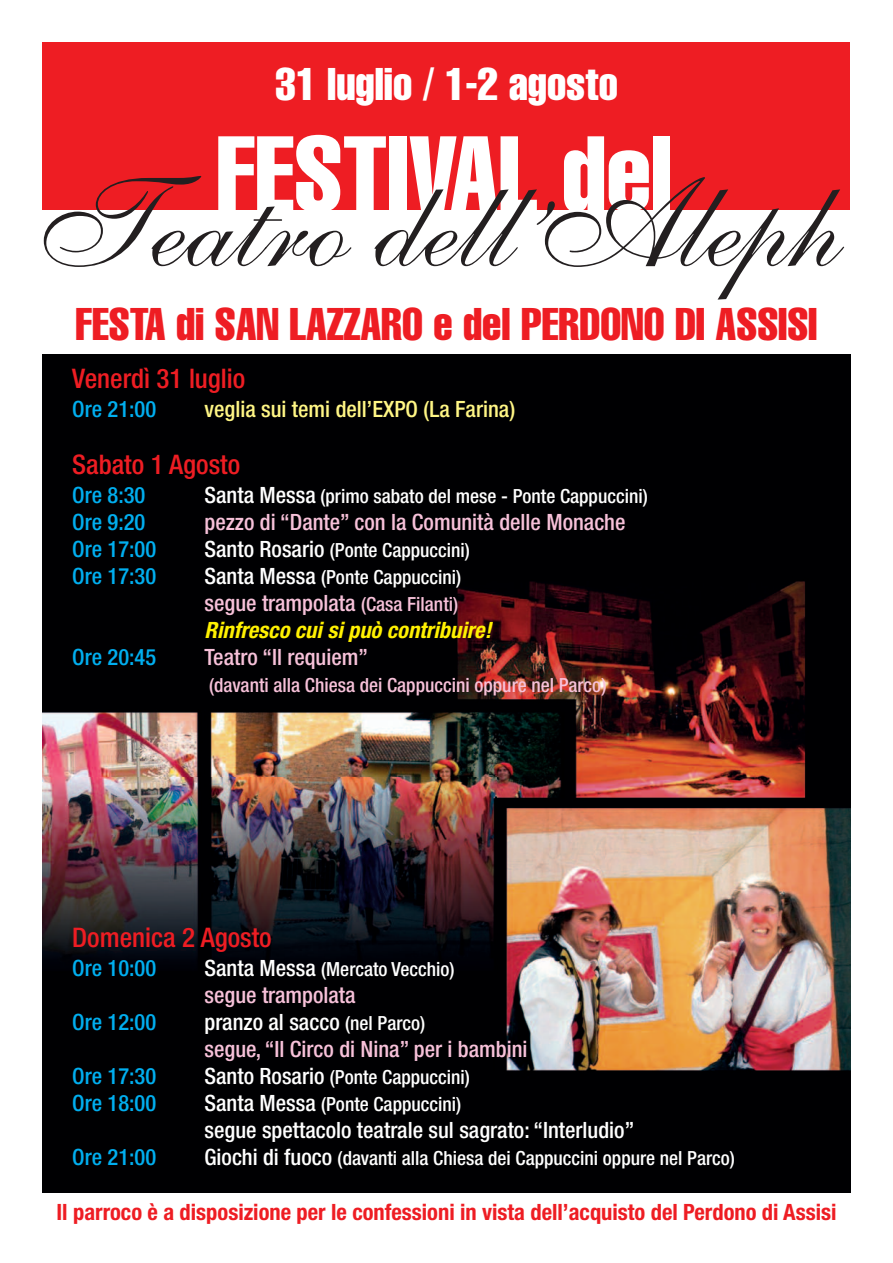
<style>
.page{position:relative;width:893px;height:1263px;background:#fff}
.page>*{position:absolute;margin:0;border:0;box-sizing:border-box;transform-origin:0 0}
.t1{font:127.5px "Shelley Allegro Script";color:#231f20}
.t2{font:extra-condensed 105px "Helvetica";color:#fff}
.t3{font:extra-condensed 45px "Helvetica";color:#ee1d23}
.t4{font:extra-condensed 45px "Helvetica";color:#fff}
.t5{font:500 condensed 27px "Helvetica Neue";color:#ee1d23}
.t6{font:500 condensed 22.5px/27px "Helvetica Neue";color:#f7c1d9}
.t7{font:500 condensed 22.5px "Helvetica Neue";color:#00aeef}
.t8{font:700 condensed 22.5px "Helvetica Neue";color:#ee1d23}
.t9{font:italic 700 condensed 22.5px/27px "Helvetica Neue";color:#fff101}
.t10{font:500 condensed 22.5px "Helvetica Neue";color:#fff}
.t11{font:500 condensed 22.5px "Helvetica Neue";color:#fff685}
.t12{font:500 condensed 19.5px "Helvetica Neue";color:#fff}
.t13{font:500 condensed 19.5px "Helvetica Neue";color:#f7c1d9}
.s1{font-family:"Shelley Allegro Script";font-stretch:normal;font-size:127.5px;color:#231f20}
.s2{font-size:22.5px}
.s3{font-weight:500;font-style:normal;color:#f7c1d9}
.s4{font-weight:500;font-style:normal;font-size:19.5px;color:#f7c1d9}
.s5{color:#fff}
.s6{font-size:19.5px;color:#fff}
</style>
<div class="page">
<div style="left:43px;top:43px;width:807px;height:167px;background:#ee1d23"></div>
<img style="left:43px;top:355px;width:807px;height:837px">
<img style="left:43px;top:778px;width:454px;height:201px">
<h3 class="t4" style="left:275px;top:68px;width:344px">31 luglio / 1-2 agosto</h3>
<h2 class="t2" style="left:24px;top:136px;width:650px"><span class="s1">T</span> FESTIVAL del</h2>
<h1 class="t1" style="left:130px;top:178px;width:692px">eatro dell’Aleph</h1>
<h3 class="t3" style="left:76px;top:307px;width:743px">FESTA di SAN LAZZARO e del PERDONO DI ASSISI</h3>
<h3 class="t5" style="left:72px;top:368px;width:175px">Venerdì 31 luglio</h3>
<p class="t7" style="left:72px;top:401px;width:85px">Ore 21:00</p>
<p class="t11" style="left:205px;top:401px;width:312px">veglia sui temi dell’EXPO (La Farina)</p>
<h3 class="t5" style="left:72px;top:455px;width:169px">Sabato 1 Agosto</h3>
<p class="t7" style="left:72px;top:487px;width:75px">Ore 8:30</p>
<p class="t12" style="left:205px;top:489px;width:445px"><span class="s2">Santa Messa</span> (primo sabato del mese - Ponte Cappuccini)</p>
<p class="t7" style="left:72px;top:514px;width:75px">Ore 9:20</p>
<p class="t6" style="left:205px;top:511px;width:422px">pezzo di “Dante” con la Comunità delle Monache</p>
<p class="t7" style="left:72px;top:541px;width:85px">Ore 17:00</p>
<p class="t12" style="left:205px;top:543px;width:267px"><span class="s2">Santo Rosario</span> (Ponte Cappuccini)</p>
<p class="t7" style="left:72px;top:568px;width:85px">Ore 17:30</p>
<p class="t12" style="left:205px;top:570px;width:258px"><span class="s2">Santa Messa</span> (Ponte Cappuccini)</p>
<p class="t9" style="left:205px;top:592px;width:288px"><span class="s3">segue trampolata</span> <span class="s4">(Casa Filanti)<br></span>Rinfresco cui si può contribuire!</p>
<p class="t7" style="left:72px;top:649px;width:85px">Ore 20:45</p>
<p class="t6" style="left:205px;top:646px;width:165px">Teatro “Il requiem”</p>
<p class="t13" style="left:209px;top:678px;width:399px">(davanti alla Chiesa dei Cappuccini oppure nel Parco)</p>
<h3 class="t5" style="left:72px;top:928px;width:201px">Domenica 2 Agosto</h3>
<p class="t7" style="left:72px;top:960px;width:85px">Ore 10:00</p>
<p class="t12" style="left:205px;top:962px;width:251px"><span class="s2">Santa Messa</span> (Mercato Vecchio)</p>
<p class="t6" style="left:205px;top:984px;width:153px">segue trampolata</p>
<p class="t7" style="left:72px;top:1014px;width:85px">Ore 12:00</p>
<p class="t6" style="left:205px;top:1011px;width:324px"><span class="s5">pranzo al sacco</span> <span class="s6">(nel Parco)<br></span>segue, “Il Circo di Nina” per i bambini</p>
<p class="t7" style="left:72px;top:1068px;width:85px">Ore 17:30</p>
<p class="t12" style="left:205px;top:1070px;width:267px"><span class="s2">Santo Rosario</span> (Ponte Cappuccini)</p>
<p class="t7" style="left:72px;top:1095px;width:85px">Ore 18:00</p>
<p class="t12" style="left:205px;top:1097px;width:258px"><span class="s2">Santa Messa</span> (Ponte Cappuccini)</p>
<p class="t10" style="left:205px;top:1122px;width:431px">segue spettacolo teatrale sul sagrato: “Interludio”</p>
<p class="t7" style="left:72px;top:1149px;width:85px">Ore 21:00</p>
<p class="t12" style="left:205px;top:1151px;width:532px"><span class="s2">Giochi di fuoco</span> (davanti alla Chiesa dei Cappuccini oppure nel Parco)</p>
<p class="t8" style="left:57px;top:1193px;width:781px">Il parroco è a disposizione per le confessioni in vista dell’acquisto del Perdono di Assisi</p>
</div>
